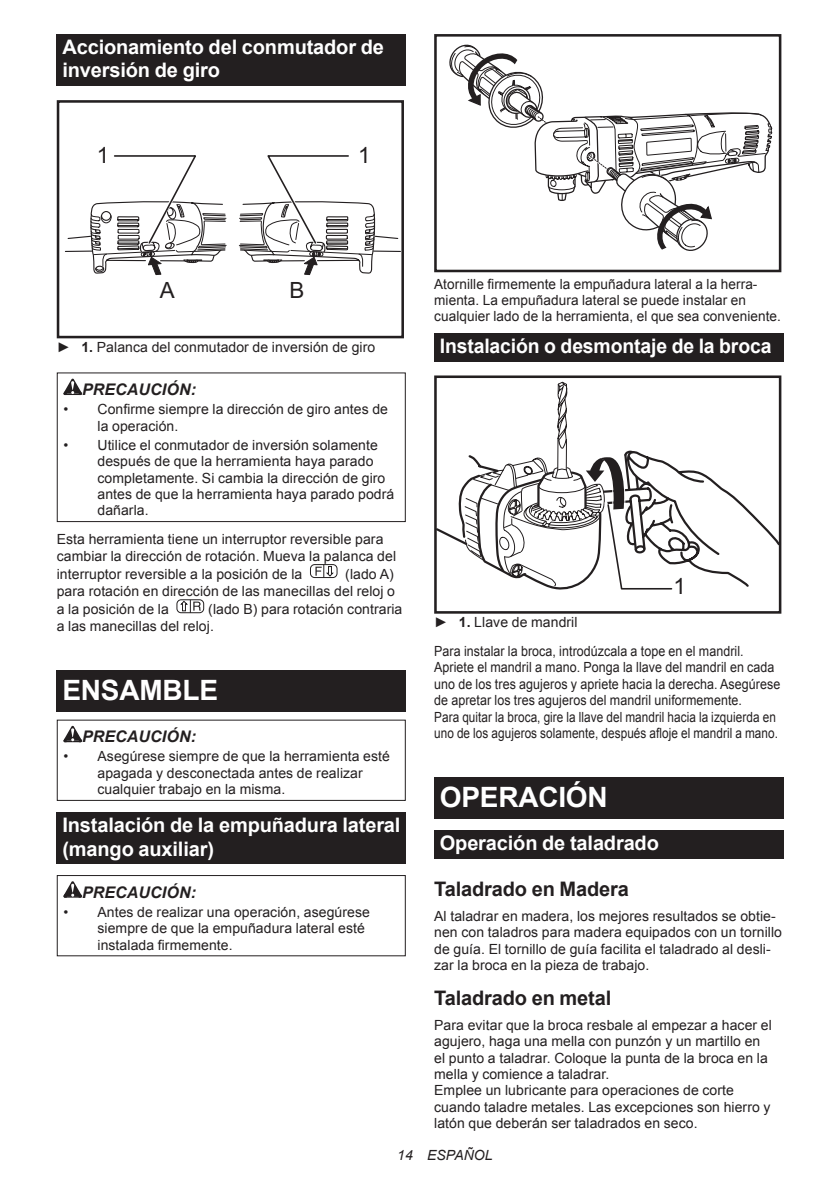
<style>
.page{position:relative;width:840px;height:1191px;background:#fff}
.page>*{position:absolute;margin:0;border:0;box-sizing:border-box;transform-origin:0 0}
.t1{font:700 28px "Arial";letter-spacing:-.01em;color:#fff}
.t2{font:22.4px "Arial";color:#231f20}
.t3{font:700 20px/23.4px "Arial";letter-spacing:-.01em;color:#fff}
.t4{font:700 20px "Arial";letter-spacing:-.01em;color:#231f20}
.t5{font:italic 700 16px "Arial";letter-spacing:.005em;color:#231f20}
.t6{font:14px/16.4px "Arial";letter-spacing:.005em;color:#231f20}
.t7{font:14px/16.4px "Arial";letter-spacing:.005em;color:#231f20;scale:.89 1}
.t8{font:italic 14px "Arial";letter-spacing:.005em;color:#231f20}
.s1{font-weight:700}
</style>
<div class="page">
<div style="left:57px;top:34px;width:348px;height:52px;background:#231f20"></div>
<div style="left:57px;top:100px;width:347px;height:238px;border:3px solid #231f20"></div>
<svg style="left:65px;top:152px;width:336px;height:123px"></svg>
<svg style="left:63px;top:379px;width:19px;height:16px"></svg>
<div style="left:57px;top:372px;width:348px;height:150px;border:1px solid #231f20"></div>
<div style="left:310px;top:564px;width:27px;height:14px;border:1px solid #231f20;border-radius:4px"></div>
<svg style="left:315px;top:564px;width:18px;height:14px"></svg>
<div style="left:176px;top:599px;width:28px;height:14px;border:1px solid #231f20;border-radius:4px"></div>
<svg style="left:180px;top:599px;width:21px;height:14px"></svg>
<div style="left:57px;top:670px;width:348px;height:41px;background:#231f20"></div>
<svg style="left:63px;top:726px;width:19px;height:16px"></svg>
<div style="left:57px;top:719px;width:348px;height:82px;border:1px solid #231f20"></div>
<div style="left:57px;top:812px;width:348px;height:52px;background:#231f20"></div>
<svg style="left:63px;top:881px;width:19px;height:16px"></svg>
<div style="left:57px;top:875px;width:348px;height:81px;border:1px solid #231f20"></div>
<div style="left:434px;top:34px;width:347px;height:238px;border:3px solid #231f20"></div>
<svg style="left:446px;top:44px;width:326px;height:228px"></svg>
<div style="left:434px;top:333px;width:348px;height:28px;background:#231f20"></div>
<div style="left:434px;top:375px;width:347px;height:238px;border:3px solid #231f20"></div>
<svg style="left:434px;top:381px;width:347px;height:211px"></svg>
<div style="left:434px;top:777px;width:348px;height:41px;background:#231f20"></div>
<div style="left:434px;top:830px;width:348px;height:28px;background:#231f20"></div>
<h3 class="t3" style="left:62px;top:36px;width:323px">Accionamiento del conmutador de inversión de giro</h3>
<h2 class="t2" style="left:97px;top:140px;width:14px">1</h2>
<h2 class="t2" style="left:358px;top:140px;width:14px">1</h2>
<h2 class="t2" style="left:160px;top:275px;width:16px">A</h2>
<h2 class="t2" style="left:289px;top:275px;width:16px">B</h2>
<p class="t6" style="left:57px;top:339px;width:320px">► <span class="s1">1.</span> Palanca del conmutador de inversión de giro</p>
<p class="t5" style="left:82px;top:379px;width:115px">PRECAUCIÓN:</p>
<p class="t6" style="left:97px;top:401px;width:292px;text-indent:-34px">• Confirme siempre la dirección de giro antes de la operación.</p>
<p class="t6" style="left:97px;top:437px;width:298px;text-indent:-34px">• Utilice el conmutador de inversión solamente después de que la herramienta haya parado completamente. Si cambia la dirección de giro antes de que la herramienta haya parado podrá dañarla.</p>
<p class="t6" style="left:57px;top:531px;width:340px">Esta herramienta tiene un interruptor reversible para cambiar la dirección de rotación. Mueva la palanca del</p>
<p class="t6" style="left:57px;top:566px;width:247px">interruptor reversible a la posición de la</p>
<p class="t6" style="left:57px;top:566px;width:339px;text-align:right">(lado A)<br>para rotación en dirección de las manecillas del reloj o</p>
<p class="t6" style="left:57px;top:601px;width:113px">a la posición de la</p>
<p class="t6" style="left:57px;top:601px;width:347px;text-indent:151px">(lado B) para rotación contraria a las manecillas del reloj.</p>
<h1 class="t1" style="left:62px;top:671px;width:157px">ENSAMBLE</h1>
<p class="t5" style="left:82px;top:726px;width:115px">PRECAUCIÓN:</p>
<p class="t6" style="left:97px;top:748px;width:294px;text-indent:-34px">• Asegúrese siempre de que la herramienta esté apagada y desconectada antes de realizar cualquier trabajo en la misma.</p>
<h3 class="t3" style="left:62px;top:814px;width:339px">Instalación de la empuñadura lateral (mango auxiliar)</h3>
<p class="t5" style="left:82px;top:881px;width:115px">PRECAUCIÓN:</p>
<p class="t6" style="left:97px;top:904px;width:274px;text-indent:-34px">• Antes de realizar una operación, asegúrese siempre de que la empuñadura lateral esté instalada firmemente.</p>
<p class="t6" style="left:434px;top:276px;width:348px">Atornille firmemente la empuñadura lateral a la herra&shy;mienta. La empuñadura lateral se puede instalar en cualquier lado de la herramienta, el que sea conveniente.</p>
<h3 class="t3" style="left:439px;top:335px;width:333px">Instalación o desmontaje de la broca</h3>
<h2 class="t2" style="left:673px;top:571px;width:14px">1</h2>
<p class="t6" style="left:434px;top:608px;width:311px;line-height:28.8px">► <span class="s1">1.</span> Llave de mandril<br>Para instalar la broca, introdúzcala a tope en el mandril.</p>
<p class="t7" style="left:434px;top:659px;width:390px">Apriete el mandril a mano. Ponga la llave del mandril en cada uno de los tres agujeros y apriete hacia la derecha. Asegúrese de apretar los tres agujeros del mandril uniformemente.<br>Para quitar la broca, gire la llave del mandril hacia la izquierda en uno de los agujeros solamente, después afloje el mandril a mano.</p>
<h1 class="t1" style="left:439px;top:779px;width:169px">OPERACIÓN</h1>
<h3 class="t3" style="left:439px;top:832px;width:220px">Operación de taladrado</h3>
<h3 class="t4" style="left:434px;top:876px;width:196px">Taladrado en Madera</h3>
<p class="t6" style="left:434px;top:908px;width:349px">Al taladrar en madera, los mejores resultados se obtie&shy;nen con taladros para madera equipados con un tornillo de guía. El tornillo de guía facilita el taladrado al desli&shy;zar la broca en la pieza de trabajo.</p>
<h3 class="t4" style="left:434px;top:984px;width:178px">Taladrado en metal</h3>
<p class="t6" style="left:434px;top:1017px;width:339px">Para evitar que la broca resbale al empezar a hacer el agujero, haga una mella con punzón y un martillo en el punto a taladrar. Coloque la punta de la broca en la mella y comience a taladrar.<br>Emplee un lubricante para operaciones de corte cuando taladre metales. Las excepciones son hierro y latón que deberán ser taladrados en seco.</p>
<p class="t8" style="left:397px;top:1146px;width:97px">14 ESPAÑOL</p>
</div>
